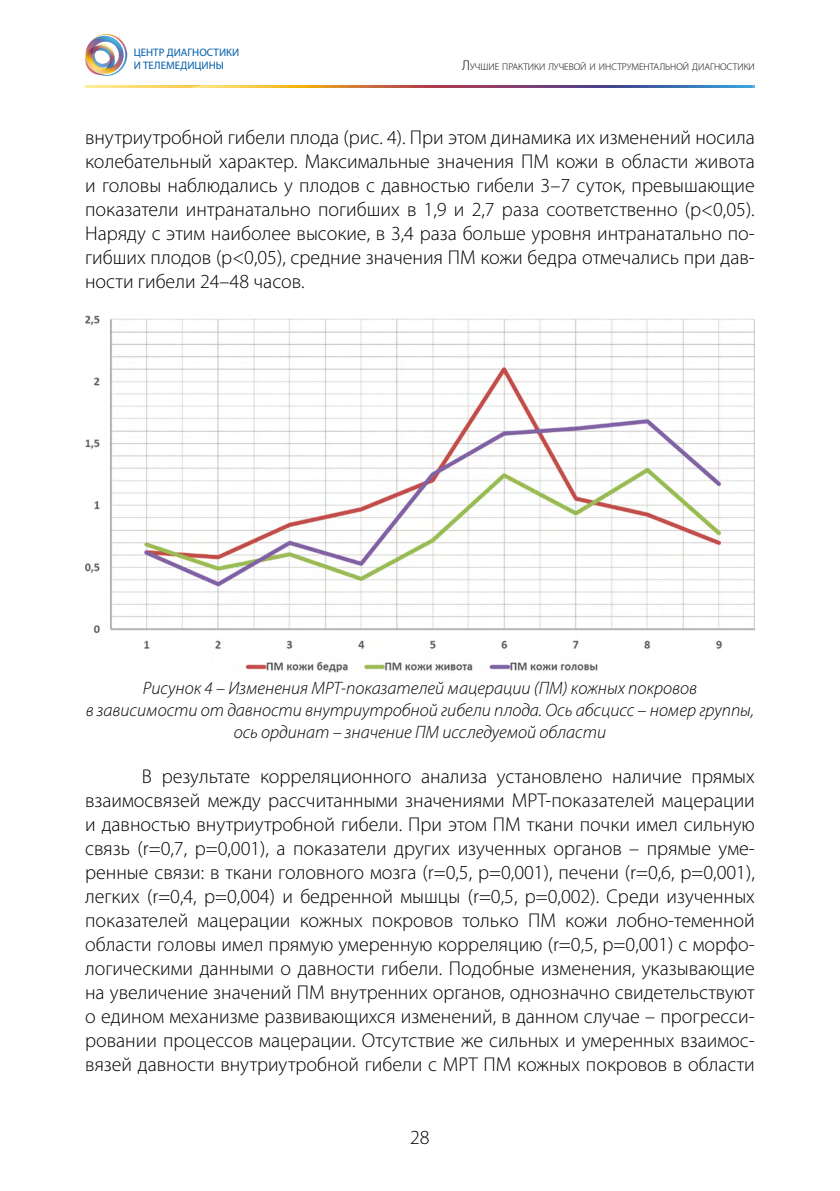
<style>
.page{position:relative;width:840px;height:1191px;background:#fff}
.page>*{position:absolute;margin:0;border:0;box-sizing:border-box;transform-origin:0 0}
.t1{font:300 20px/24px "Myriad Pro";color:#000;text-align:justify}
.t2{font:italic 300 18px/21.6px "Myriad Pro";color:#000;text-align:center}
.t3{font:10.8px/13.4px "Myriad Pro";color:#005da9}
.t4{font:300 9.8px "Myriad Pro";color:#000}
.s1{font-size:14px}
</style>
<div class="page">
<img style="left:85px;top:34px;width:42px;height:42px">
<svg style="left:85px;top:85px;width:669px;height:3px"></svg>
<svg style="left:189px;top:85px;width:562px;height:3px;background:#99746b"></svg>
<img style="left:85px;top:316px;width:669px;height:356px">
<p class="t3" style="left:134px;top:46px;width:107px">ЦЕНТР ДИАГНОСТИКИ<br>И ТЕЛЕМЕДИЦИНЫ</p>
<p class="t4" style="left:462px;top:61px;width:294px"><span class="s1">Л</span>УЧШИЕ ПРАКТИКИ ЛУЧЕВОЙ И ИНСТРУМЕНТАЛЬНОЙ ДИАГНОСТИКИ</p>
<p class="t1" style="left:85px;top:126px;width:671px">внутриутробной гибели плода (рис. 4). При этом динамика их изменений носила колебательный характер. Максимальные значения ПМ кожи в области живота и головы наблюдались у плодов с давностью гибели 3–7 суток, превышающие показатели интранатально погибших в 1,9 и 2,7 раза соответственно (p&lt;0,05).<br>Наряду с этим наиболее высокие, в 3,4 раза больше уровня интранатально по&shy;гибших плодов (p&lt;0,05), средние значения ПМ кожи бедра отмечались при дав&shy;ности гибели 24–48 часов.</p>
<p class="t2" style="left:86px;top:677px;width:669px">Рисунок 4 – Изменения МРТ-показателей мацерации (ПМ) кожных покровов<br>в зависимости от давности внутриутробной гибели плода. Ось абсцисс – номер группы, ось ординат – значение ПМ исследуемой области</p>
<p class="t1" style="left:85px;top:765px;width:671px;text-indent:57px">В результате корреляционного анализа установлено наличие прямых взаимосвязей между рассчитанными значениями МРТ-показателей мацерации и давностью внутриутробной гибели. При этом ПМ ткани почки имел сильную связь (r=0,7, р=0,001), а показатели других изученных органов – прямые уме&shy;ренные связи: в ткани головного мозга (r=0,5, р=0,001), печени (r=0,6, р=0,001), легких (r=0,4, р=0,004) и бедренной мышцы (r=0,5, р=0,002). Среди изученных показателей мацерации кожных покровов только ПМ кожи лобно-теменной области головы имел прямую умеренную корреляцию (r=0,5, р=0,001) с морфо&shy;логическими данными о давности гибели. Подобные изменения, указывающие на увеличение значений ПМ внутренних органов, однозначно свидетельствуют о едином механизме развивающихся изменений, в данном случае – прогресси&shy;ровании процессов мацерации. Отсутствие же сильных и умеренных взаимос&shy;вязей давности внутриутробной гибели с МРТ ПМ кожных покровов в области</p>
<p class="t1" style="left:410px;top:1125px;width:21px">28</p>
</div>
